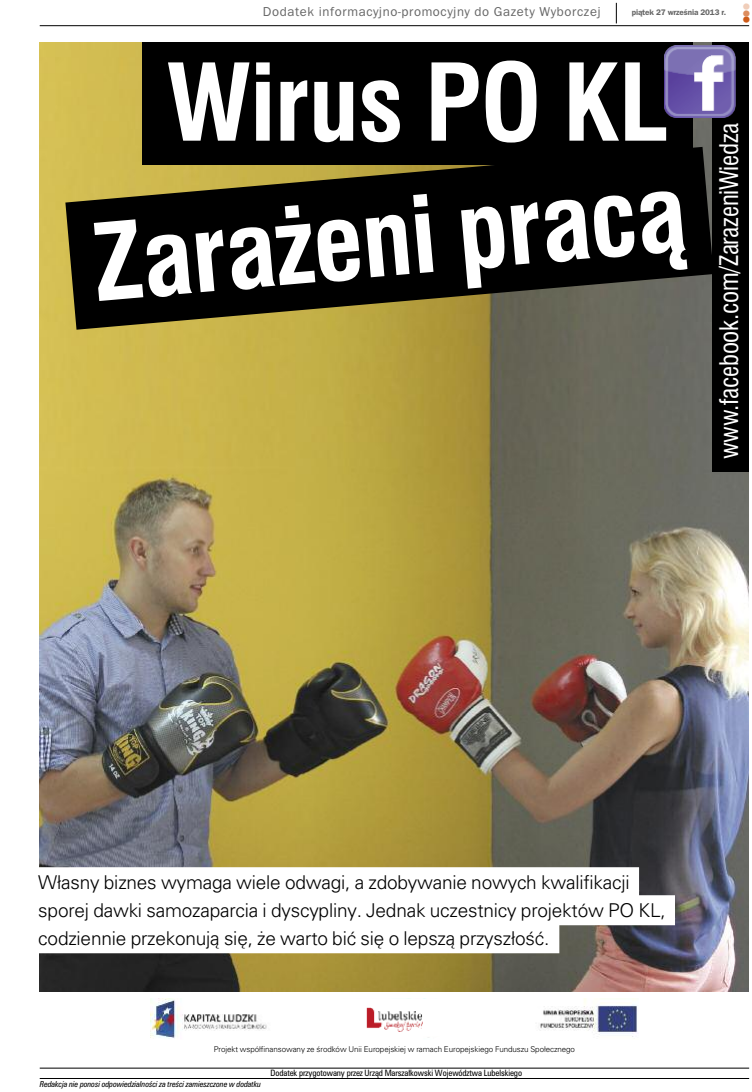
<style>
.page{position:relative;width:752px;height:1092px;background:#fff}
.page>*{position:absolute;margin:0;border:0;box-sizing:border-box;transform-origin:0 0}
.t1{font:700 104px "Swis 721 Cn PL";letter-spacing:-.01em;color:#fff}
.t2{font:25px "Swis 721 Cn PL";letter-spacing:-.01em;color:#fff}
.t3{font:19px/28px "USA Light";letter-spacing:-.01em;color:#000}
.t4{font:13px "Franklin Gothic Pl";letter-spacing:.05em;color:#666}
.t5{font:8.7px "Dixieland";color:#ce5b19}
.t6{font:8.1px "Franklin Gothic Pl Demi";letter-spacing:-.01em;color:#666}
.t7{font:8px "USA Light";letter-spacing:-.01em;color:#000}
.t8{font:8px "Zurich Cn PL";letter-spacing:-.01em;color:#000}
.t9{font:italic 7.5px "Zurich Cn PL";letter-spacing:-.01em;color:#000}
.s1{color:#dd8d5e}
.s2{color:#f0ceba}
.s3{color:#fff}
</style>
<div class="page">
<svg style="left:615px;top:3px;width:1px;height:20px"></svg>
<hr style="left:40px;top:25px;width:708px;height:1px;background:#000">
<hr style="left:40px;top:1078px;width:708px;height:1px;background:#000">
<hr style="left:40px;top:1067px;width:708px;height:1px;background:#000">
<img style="left:39px;top:42px;width:709px;height:949px">
<div style="left:142px;top:42px;width:550px;height:123px;background:#000"></div>
<svg style="left:65px;top:147px;width:646px;height:183px;background:#272313"></svg>
<div style="left:711px;top:42px;width:37px;height:429px;background:#000"></div>
<img style="left:664px;top:46px;width:71px;height:71px">
<div style="left:38px;top:867px;width:600px;height:30px;background:#fff"></div>
<div style="left:38px;top:895px;width:636px;height:30px;background:#fff"></div>
<div style="left:38px;top:923px;width:521px;height:30px;background:#fff"></div>
<img style="left:151px;top:998px;width:486px;height:41px">
<div style="left:335px;top:999px;width:119px;height:36px;background:#fff"></div>
<img style="left:366px;top:1007px;width:56px;height:24px">
<p class="t4" style="left:263px;top:7px;width:339px">Dodatek informacyjno-promocyjny do Gazety Wyborczej</p>
<p class="t6" style="left:631px;top:9px;width:96px">piątek 27 września 2013 r.</p>
<p class="t5" style="left:741px;top:23px;width:22px;rotate:-90deg">l<span class="s1">l</span><span class="s2">l</span></p>
<h1 class="t1" style="left:166px;top:44px;width:504px">Wirus PO KL</h1>
<h2 class="t2" style="left:714px;top:459px;width:337px;rotate:-90deg">www.facebook.com/ZarazeniWiedza</h2>
<h1 class="t1" style="left:88px;top:205px;width:596px;rotate:-5deg">Zarażeni pracą</h1>
<p class="t3" style="left:38px;top:868px;width:637px">Własny biznes wymaga wiele odwagi, a zdobywanie nowych kwalifikacji<span class="s3">_ </span>sporej dawki samozaparcia i dyscypliny. Jednak uczestnicy projektów PO KL,<span class="s3">_ </span>codziennie przekonują się, że warto bić się o lepszą przyszłość.<span class="s3">_</span></p>
<p class="t7" style="left:214px;top:1044px;width:362px">Projekt współfinansowany ze środków Unii Europejskiej w ramach Europejskiego Funduszu Społecznego</p>
<p class="t8" style="left:270px;top:1068px;width:253px">Dodatek przygotowany przez Urząd Marszałkowski Województwa Lubelskiego</p>
<p class="t9" style="left:40px;top:1079px;width:222px">Redakcja nie ponosi odpowiedzialności za treści zamieszczone w dodatku</p>
</div>
